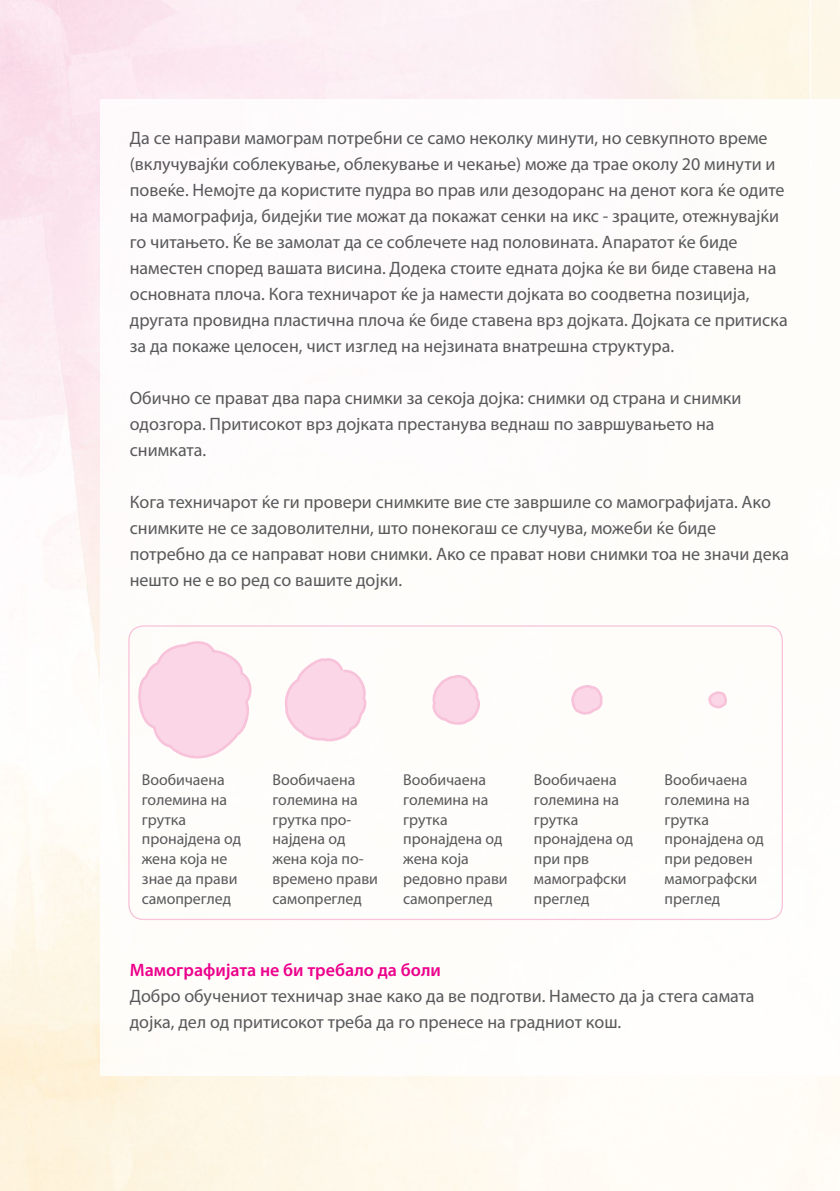
<style>
.page{position:relative;width:840px;height:1191px;background:#fff}
.page>*{position:absolute;margin:0;border:0;box-sizing:border-box;transform-origin:0 0}
.t1{font:18px/26px "Myriad Pro";color:#58595b}
.t2{font:600 18px "Myriad Pro";color:#ec008c}
.t3{font:15.8px/19.8px "Myriad Pro";color:#58595b}
</style>
<div class="page">
<svg style="left:138px;top:641px;width:114px;height:118px"></svg>
<svg style="left:284px;top:658px;width:83px;height:84px"></svg>
<svg style="left:432px;top:675px;width:48px;height:50px"></svg>
<svg style="left:571px;top:685px;width:31px;height:29px"></svg>
<svg style="left:708px;top:691px;width:19px;height:18px"></svg>
<p class="t1" style="left:130px;top:125px;width:659px">Да се направи мамограм потребни се само неколку минути, но севкупното време (вклучувајќи соблекување, облекување и чекање) може да трае околу 20 минути и повеќе. Немојте да користите пудра во прав или дезодоранс на денот кога ќе одите на мамографија, бидејќи тие можат да покажат сенки на икс - зраците, отежнувајќи го читањето. Ќе ве замолат да се соблечете над половината. Апаратот ќе биде наместен според вашата висина. Додека стоите едната дојка ќе ви биде ставена на основната плоча. Кога техничарот ќе ја намести дојката во соодветна позиција, другата провидна пластична плоча ќе биде ставена врз дојката. Дојката се притиска за да покаже целосен, чист изглед на нејзината внатрешна структура.</p>
<p class="t1" style="left:130px;top:385px;width:613px">Обично се прават два пара снимки за секоја дојка: снимки од страна и снимки одозгора. Притисокот врз дојката престанува веднаш по завршувањето на снимката.</p>
<p class="t1" style="left:130px;top:489px;width:660px">Кога техничарот ќе ги провери снимките вие сте завршиле со мамографијата. Ако снимките не се задоволителни, што понекогаш се случува, можеби ќе биде потребно да се направат нови снимки. Ако се прават нови снимки тоа не значи дека нешто не е во ред со вашите дојки.</p>
<p class="t3" style="left:142px;top:770px;width:101px">Вообичаена големина на грутка пронајдена од жена која не знае да прави самопреглед</p>
<p class="t3" style="left:272px;top:770px;width:107px">Вообичаена големина на грутка про&shy;најдена од жена која по&shy;времено прави самопреглед</p>
<p class="t3" style="left:403px;top:770px;width:106px">Вообичаена големина на грутка пронајдена од жена која редовно прави самопреглед</p>
<p class="t3" style="left:533px;top:770px;width:101px">Вообичаена големина на грутка пронајдена од при прв мамографски преглед</p>
<p class="t3" style="left:664px;top:770px;width:101px">Вообичаена големина на грутка пронајдена од при редовен мамографски преглед</p>
<p class="t2" style="left:130px;top:960px;width:312px">Мамографијата не би требало да боли</p>
<p class="t1" style="left:130px;top:983px;width:626px">Добро обучениот техничар знае како да ве подготви. Наместо да ја стега самата дојка, дел од притисокот треба да го пренесе на градниот кош.</p>
</div>
